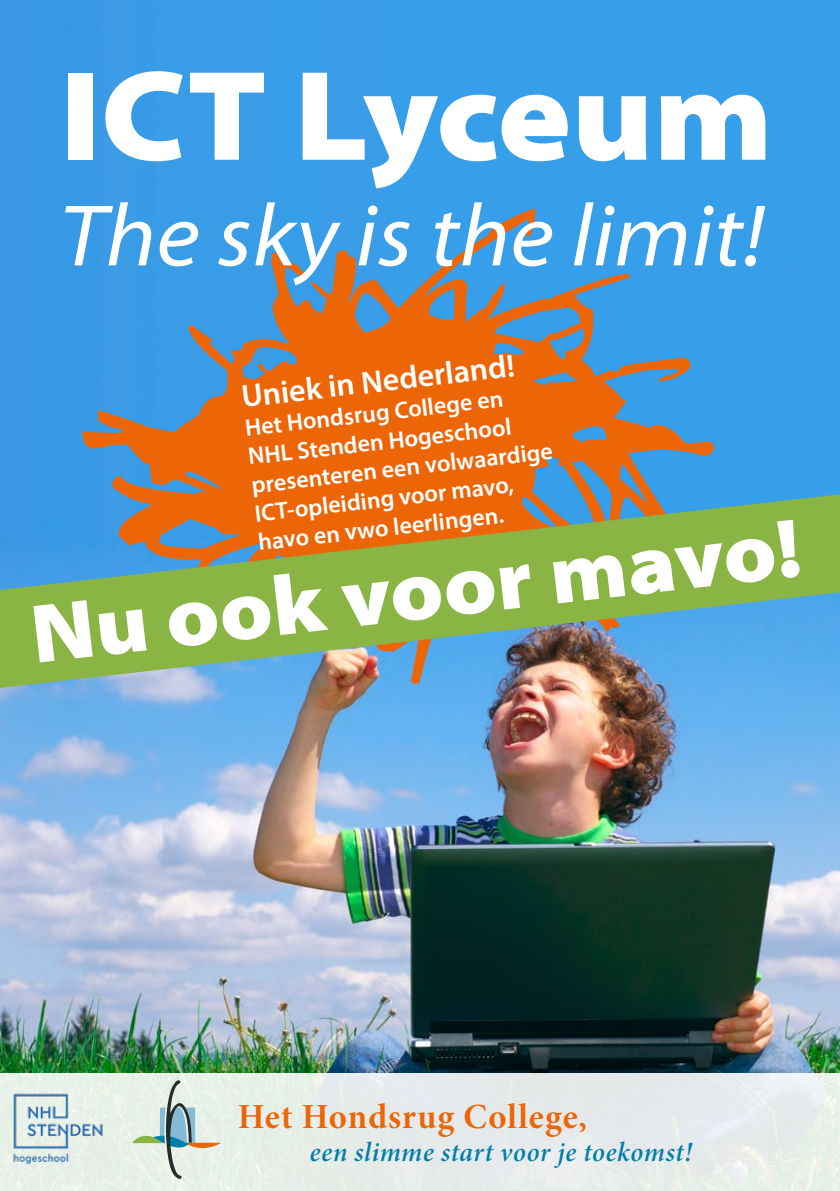
<style>
.page{position:relative;width:840px;height:1191px;background:#fff}
.page>*{position:absolute;margin:0;border:0;box-sizing:border-box;transform-origin:0 0}
.t1{font:900 semi-expanded 129px "Myriad Pro";color:#fff}
.t2{font:italic semi-expanded 88px "Myriad Pro";color:#fff}
.t3{font:900 semi-expanded 84px "Myriad Pro";color:#fff}
.t4{font:35.2px "Minion Pro Bold Subh";letter-spacing:.03em;color:#ec6608}
.t5{font:600 32px "Myriad Pro";color:#fff}
.t6{font:27.4px "Minion Pro Semibold It Subh";letter-spacing:.02em;color:#007eaa}
.t7{font:600 24px/28.8px "Myriad Pro";color:#fff}
</style>
<div class="page">
<img style="left:0;top:0;width:839px;height:1073px">
<svg style="left:82px;top:208px;width:632px;height:286px;fill:#3b9be6"></svg>
<div style="left:0;top:1073px;width:839px;height:118px;background:#e5ebea"></div>
<svg style="left:132px;top:1080px;width:89px;height:100px"></svg>
<img style="left:0;top:1080px;width:115px;height:110px">
<svg style="left:0;top:494px;width:839px;height:194px;fill:#8ab545"></svg>
<p class="t1" style="left:60px;top:42px;width:714px">ICT Lyceum</p>
<p class="t2" style="left:60px;top:188px;width:705px">The sky is the limit!</p>
<p class="t5" style="left:239px;top:377px;width:276px;rotate:-7deg">Uniek in Nederland!</p>
<p class="t7" style="left:243px;top:412px;width:305px;rotate:-6deg">Het Hondsrug College en<br>NHL Stenden Hogeschool presenteren een volwaardige<br>ICT-opleiding voor mavo,</p>
<p class="t7" style="left:256px;top:526px;width:248px;rotate:-6deg">havo en vwo leerlingen.</p>
<p class="t3" style="left:26px;top:583px;width:775px;rotate:-6deg">Nu ook voor mavo!</p>
<p class="t4" style="left:238px;top:1096px;width:351px">Het Hondsrug College,</p>
<p class="t6" style="left:310px;top:1136px;width:383px">een slimme start voor je toekomst!</p>
</div>
